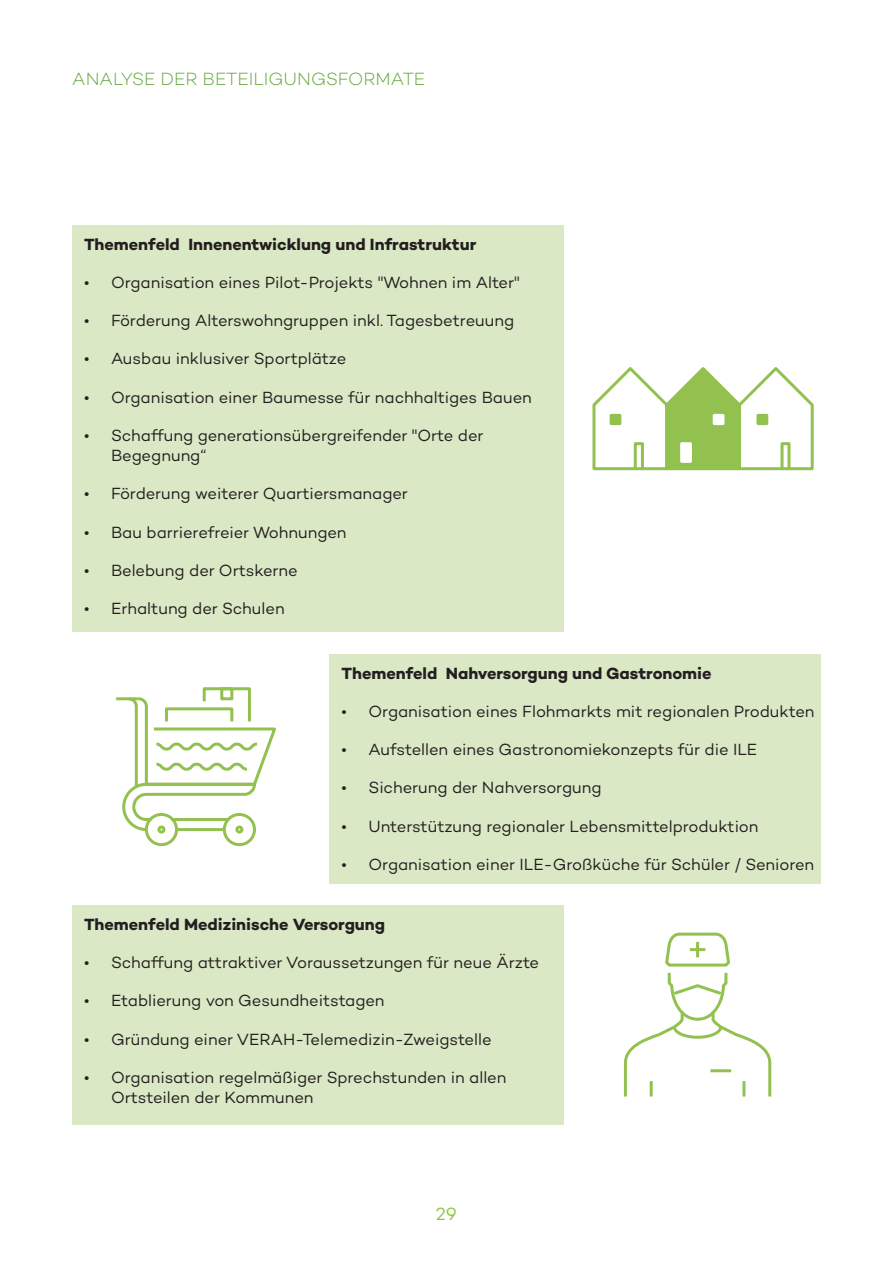
<style>
.page{position:relative;width:893px;height:1263px;background:#fff}
.page>*{position:absolute;margin:0;border:0;box-sizing:border-box;transform-origin:0 0}
.t1{font:300 18px "Campton";color:#62a53b}
.t2{font:18px "Campton";color:#8bc63f}
.t3{font:16.5px/20.2px "Campton";letter-spacing:-.005em;color:#231f20}
.t4{font:700 16.5px "Campton";color:#231f20}
</style>
<div class="page">
<svg style="left:623px;top:932px;width:149px;height:165px"></svg>
<div style="left:223px;top:813px;width:33px;height:33px;border:3px solid #92c14f;border-radius:50%"></div>
<div style="left:145px;top:813px;width:33px;height:33px;border:3px solid #92c14f;border-radius:50%"></div>
<hr style="left:116px;top:697px;width:23px;height:3px;background:#92c14f">
<div style="left:157px;top:825px;width:8px;height:8px;border:3px solid #92c14f;border-radius:50%"></div>
<div style="left:235px;top:825px;width:8px;height:8px;border:3px solid #92c14f;border-radius:50%"></div>
<svg style="left:121px;top:687px;width:155px;height:145px"></svg>
<div style="left:220px;top:687px;width:13px;height:13px;border:3px solid #92c14f"></div>
<svg style="left:592px;top:367px;width:222px;height:104px"></svg>
<div style="left:780px;top:442px;width:10px;height:28px;border:3px solid #92c14f"></div>
<div style="left:634px;top:442px;width:10px;height:28px;border:3px solid #92c14f"></div>
<div style="left:680px;top:442px;width:12px;height:21px;background:#fff;border:3px solid #fff"></div>
<div style="left:713px;top:414px;width:11px;height:11px;background:#fff"></div>
<div style="left:610px;top:414px;width:11px;height:11px;background:#92c14f"></div>
<div style="left:756px;top:414px;width:12px;height:11px;background:#92c14f;border:3px solid #92c14f"></div>
<p class="t1" style="left:72px;top:71px;width:355px">ANALYSE DER BETEILIGUNGSFORMATE</p>
<p class="t4" style="left:84px;top:237px;width:394px">Themenfeld Innenentwicklung und Infrastruktur</p>
<p class="t3" style="left:84px;top:273px;width:437px">• Organisation eines Pilot-Projekts "Wohnen im Alter"</p>
<p class="t3" style="left:84px;top:312px;width:432px">• Förderung Alterswohngruppen inkl. Tagesbetreuung</p>
<p class="t3" style="left:84px;top:350px;width:264px">• Ausbau inklusiver Sportplätze</p>
<p class="t3" style="left:84px;top:388px;width:449px">• Organisation einer Baumesse für nachhaltiges Bauen</p>
<p class="t3" style="left:111px;top:426px;width:374px;text-indent:-27px">• Schaffung generationsübergreifender "Orte der<br>Begegnung“</p>
<p class="t3" style="left:84px;top:485px;width:325px">• Förderung weiterer Quartiersmanager</p>
<p class="t3" style="left:84px;top:523px;width:264px">• Bau barrierefreier Wohnungen</p>
<p class="t3" style="left:84px;top:561px;width:215px">• Belebung der Ortskerne</p>
<p class="t3" style="left:84px;top:600px;width:202px">• Erhaltung der Schulen</p>
<p class="t4" style="left:341px;top:666px;width:372px">Themenfeld Nahversorgung und Gastronomie</p>
<p class="t3" style="left:341px;top:702px;width:474px">• Organisation eines Flohmarkts mit regionalen Produkten</p>
<p class="t3" style="left:341px;top:740px;width:417px">• Aufstellen eines Gastronomiekonzepts für die ILE</p>
<p class="t3" style="left:341px;top:779px;width:262px">• Sicherung der Nahversorgung</p>
<p class="t3" style="left:341px;top:817px;width:418px">• Unterstützung regionaler Lebensmittelproduktion</p>
<p class="t3" style="left:341px;top:855px;width:474px">• Organisation einer ILE-Großküche für Schüler / Senioren</p>
<p class="t4" style="left:84px;top:917px;width:303px">Themenfeld Medizinische Versorgung</p>
<p class="t3" style="left:84px;top:953px;width:457px">• Schaffung attraktiver Voraussetzungen für neue Ärzte</p>
<p class="t3" style="left:84px;top:992px;width:302px">• Etablierung von Gesundheitstagen</p>
<p class="t3" style="left:84px;top:1030px;width:409px">• Gründung einer VERAH-Telemedizin-Zweigstelle</p>
<p class="t3" style="left:111px;top:1068px;width:397px;text-indent:-27px">• Organisation regelmäßiger Sprechstunden in allen<br>Ortsteilen der Kommunen</p>
<p class="t2" style="left:436px;top:1206px;width:23px">29</p>
</div>
